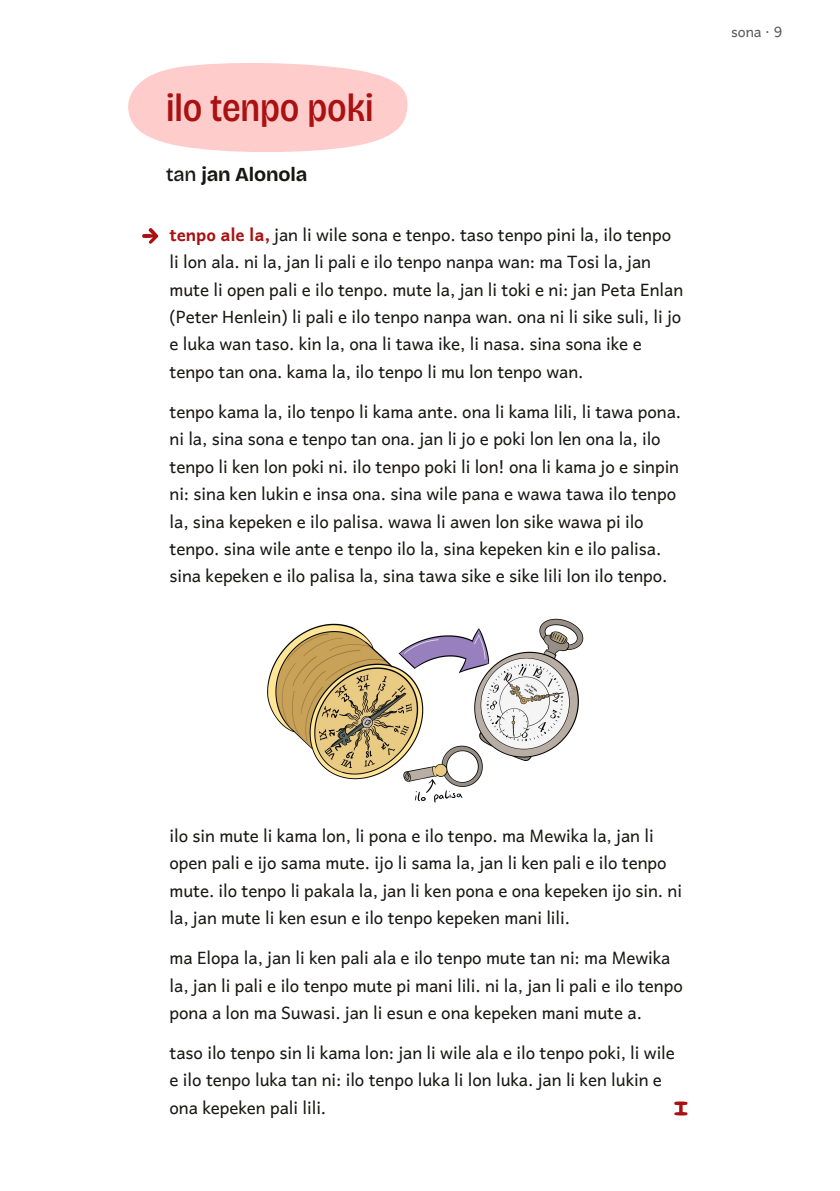
<style>
.page{position:relative;width:840px;height:1191px;background:#fff}
.page>*{position:absolute;margin:0;border:0;box-sizing:border-box;transform-origin:0 0}
.t1{font:500 semi-condensed 39.6px "Bricolage Grotesque 48 pt";letter-spacing:-.005em;color:#a11}
.t2{font:700 19.8px "Bricolage Grotesque";letter-spacing:-.005em;color:#181715}
.t3{font:17px/27.4px "Andika";letter-spacing:-.005em;color:#181715}
.t4{font:14.2px "Andika";color:#5a5a5a}
.s1{font-weight:500}
.s2{font-weight:700;color:#a11}
</style>
<div class="page">
<svg style="left:128px;top:63px;width:280px;height:89px;background:#ffd3d3"></svg>
<img style="left:267px;top:618px;width:317px;height:185px">
<svg style="left:674px;top:1101px;width:13px;height:14px"></svg>
<svg style="left:142px;top:228px;width:16px;height:16px"></svg>
<h1 class="t1" style="left:166px;top:84px;width:209px">ilo tenpo poki</h1>
<p class="t2" style="left:166px;top:163px;width:143px"><span class="s1">tan</span> jan Alonola</p>
<p class="t3" style="left:169px;top:220px;width:515px"><span class="s2">tenpo ale la,</span> jan li wile sona e tenpo. taso tenpo pini la, ilo tenpo li lon ala. ni la, jan li pali e ilo tenpo nanpa wan: ma Tosi la, jan mute li open pali e ilo tenpo. mute la, jan li toki e ni: jan Peta Enlan (Peter Henlein) li pali e ilo tenpo nanpa wan. ona ni li sike suli, li jo e luka wan taso. kin la, ona li tawa ike, li nasa. sina sona ike e tenpo tan ona. kama la, ilo tenpo li mu lon tenpo wan.</p>
<p class="t3" style="left:169px;top:397px;width:513px">tenpo kama la, ilo tenpo li kama ante. ona li kama lili, li tawa pona. ni la, sina sona e tenpo tan ona. jan li jo e poki lon len ona la, ilo tenpo li ken lon poki ni. ilo tenpo poki li lon! ona li kama jo e sinpin ni: sina ken lukin e insa ona. sina wile pana e wawa tawa ilo tenpo la, sina kepeken e ilo palisa. wawa li awen lon sike wawa pi ilo tenpo. sina wile ante e tenpo ilo la, sina kepeken kin e ilo palisa. sina kepeken e ilo palisa la, sina tawa sike e sike lili lon ilo tenpo.</p>
<p class="t4" style="left:730px;top:19px;width:52px">sona · 9</p>
<p class="t3" style="left:169px;top:821px;width:513px">ilo sin mute li kama lon, li pona e ilo tenpo. ma Mewika la, jan li open pali e ijo sama mute. ijo li sama la, jan li ken pali e ilo tenpo mute. ilo tenpo li pakala la, jan li ken pona e ona kepeken ijo sin. ni la, jan mute li ken esun e ilo tenpo kepeken mani lili.</p>
<p class="t3" style="left:169px;top:943px;width:514px">ma Elopa la, jan li ken pali ala e ilo tenpo mute tan ni: ma Mewika la, jan li pali e ilo tenpo mute pi mani lili. ni la, jan li pali e ilo tenpo pona a lon ma Suwasi. jan li esun e ona kepeken mani mute a.</p>
<p class="t3" style="left:169px;top:1038px;width:506px">taso ilo tenpo sin li kama lon: jan li wile ala e ilo tenpo poki, li wile e ilo tenpo luka tan ni: ilo tenpo luka li lon luka. jan li ken lukin e ona kepeken pali lili.</p>
</div>
